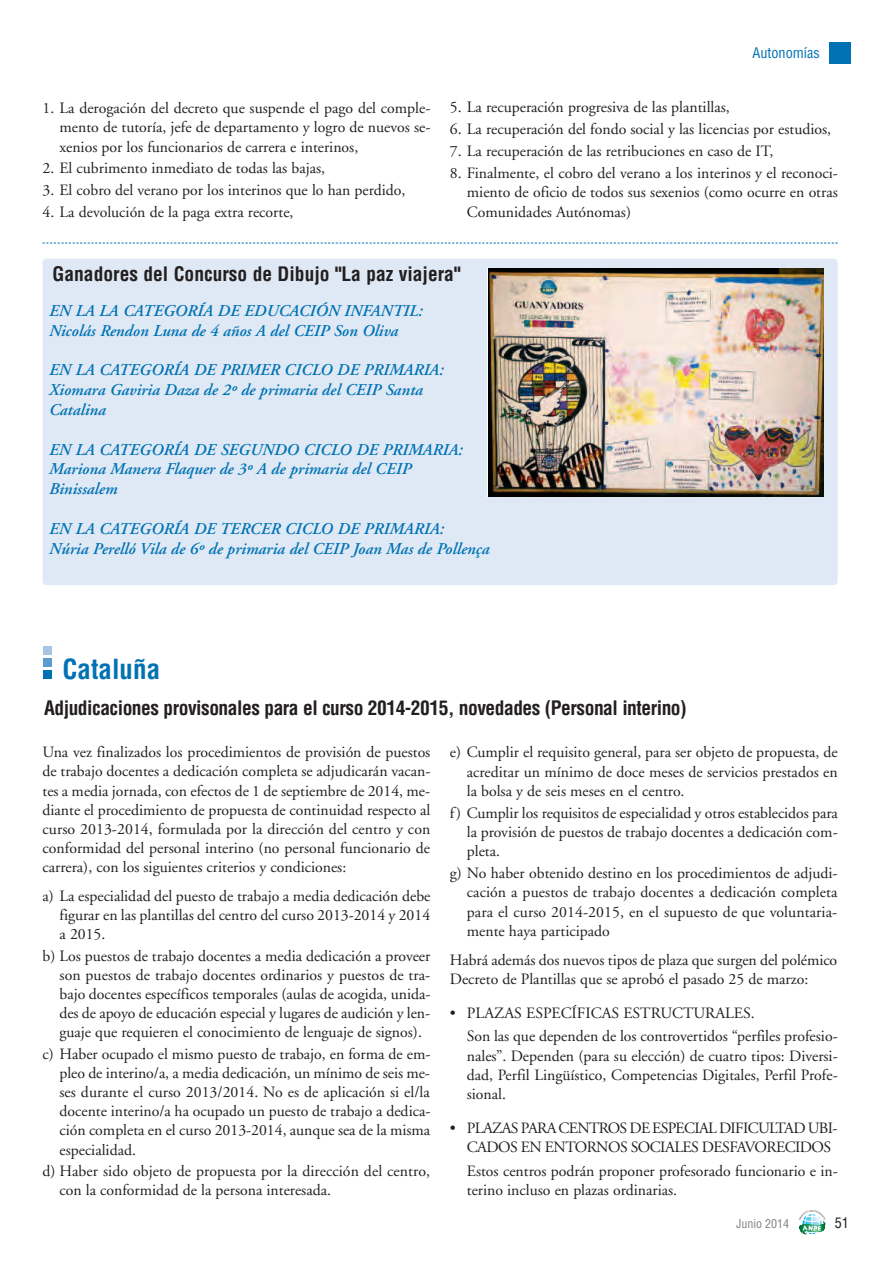
<style>
.page{position:relative;width:893px;height:1263px;background:#fff}
.page>*{position:absolute;margin:0;border:0;box-sizing:border-box;transform-origin:0 0}
.t1{font:700 condensed 27px "Helvetica";color:#0072b4}
.t2{font:700 condensed 19.5px "Helvetica";letter-spacing:-.025em;color:#231f20}
.t3{font:700 condensed 19.5px "Helvetica";color:#231f20}
.t4{font:italic 600 16.5px/19.8px "Adobe Garamond";color:#0072b4}
.t5{font:15.75px/19.2px "Adobe Garamond";color:#231f20;text-align:justify}
.t6{font:15.75px/19.4px "Adobe Garamond";letter-spacing:-.045em;color:#231f20}
.t7{font:condensed 14.25px "Helvetica";color:#0072b4}
.t8{font:condensed 14.25px "Helvetica";color:#231f20}
.t9{font:condensed 12px "Helvetica";color:#808285}
</style>
<div class="page">
<div style="left:829px;top:43px;width:21px;height:21px;background:#0072b4"></div>
<svg style="left:799px;top:1210px;width:27px;height:25px"></svg>
<svg style="left:43px;top:243px;width:795px;height:1px"></svg>
<div style="left:43px;top:259px;width:795px;height:326px;background:#dfe9f5;border-radius:4px"></div>
<img style="left:489px;top:268px;width:335px;height:229px">
<div style="left:43px;top:670px;width:9px;height:9px;background:#0072b4"></div>
<div style="left:43px;top:658px;width:9px;height:9px;background:#5b9bce"></div>
<div style="left:43px;top:646px;width:9px;height:9px;background:#a7c4e3"></div>
<p class="t5" style="left:60px;top:99px;width:372px;line-height:19.6px;text-indent:-17px">1. La derogación del decreto que suspende el pago del comple&shy;mento de tutoría, jefe de departamento y logro de nuevos se&shy;xenios por los funcionarios de carrera e interinos,</p>
<p class="t5" style="left:43px;top:160px;width:284px">2. El cubrimento inmediato de todas las bajas,</p>
<p class="t5" style="left:43px;top:182px;width:364px">3. El cobro del verano por los interinos que lo han perdido,</p>
<p class="t5" style="left:43px;top:204px;width:253px">4. La devolución de la paga extra recorte,</p>
<p class="t7" style="left:752px;top:44px;width:69px">Autonomías</p>
<p class="t5" style="left:450px;top:99px;width:281px">5. La recuperación progresiva de las plantillas,</p>
<p class="t5" style="left:450px;top:121px;width:383px">6. La recuperación del fondo social y las licencias por estudios,</p>
<p class="t5" style="left:450px;top:143px;width:325px">7. La recuperación de las retribuciones en caso de IT,</p>
<p class="t5" style="left:467px;top:164px;width:372px;line-height:19.6px;text-indent:-17px">8. Finalmente, el cobro del verano a los interinos y el reconoci&shy;miento de oficio de todos sus sexenios (como ocurre en otras Comunidades Autónomas)</p>
<p class="t3" style="left:53px;top:263px;width:409px">Ganadores del Concurso de Dibujo "La paz viajera"</p>
<p class="t4" style="left:49px;top:302px;width:375px">EN LA LA CATEGORÍA DE EDUCACIÓN INFANTIL:<br>Nicolás Rendon Luna de 4 años A del CEIP Son Oliva</p>
<p class="t4" style="left:49px;top:362px;width:396px">EN LA CATEGORÍA DE PRIMER CICLO DE PRIMARIA:<br>Xiomara Gaviria Daza de 2º de primaria del CEIP Santa<br>Catalina</p>
<p class="t4" style="left:49px;top:441px;width:415px">EN LA CATEGORÍA DE SEGUNDO CICLO DE PRIMARIA:<br>Mariona Manera Flaquer de 3º A de primaria del CEIP<br>Binissalem</p>
<p class="t4" style="left:49px;top:520px;width:442px">EN LA CATEGORÍA DE TERCER CICLO DE PRIMARIA:<br>Núria Perelló Vila de 6º de primaria del CEIP Joan Mas de Pollença</p>
<h1 class="t1" style="left:63px;top:654px;width:99px">Cataluña</h1>
<p class="t2" style="left:44px;top:697px;width:644px">Adjudicaciones provisonales para el curso 2014-2015, novedades (Personal interino)</p>
<p class="t5" style="left:43px;top:744px;width:389px">Una vez finalizados los procedimientos de provisión de puestos de trabajo docentes a dedicación completa se adjudicarán vacan&shy;tes a media jornada, con efectos de 1 de septiembre de 2014, me&shy;diante el procedimiento de propuesta de continuidad respecto al curso 2013-2014, formulada por la dirección del centro y con conformidad del personal interino (no personal funcionario de carrera), con los siguientes criterios y condiciones:</p>
<p class="t5" style="left:60px;top:888px;width:372px;text-indent:-17px">a) La especialidad del puesto de trabajo a media dedicación debe figurar en las plantillas del centro del curso 2013-2014 y 2014 a 2015.</p>
<p class="t5" style="left:60px;top:947px;width:372px;text-indent:-17px">b) Los puestos de trabajo docentes a media dedicación a proveer son puestos de trabajo docentes ordinarios y puestos de tra&shy;bajo docentes específicos temporales (aulas de acogida, unida&shy;des de apoyo de educación especial y lugares de audición y len&shy;guaje que requieren el conocimiento de lenguaje de signos).</p>
<p class="t5" style="left:59px;top:1045px;width:372px;text-indent:-17px">c) Haber ocupado el mismo puesto de trabajo, en forma de em&shy;pleo de interino/a, a media dedicación, un mínimo de seis me&shy;ses durante el curso 2013/2014. No es de aplicación si el/la docente interino/a ha ocupado un puesto de trabajo a dedica&shy;ción completa en el curso 2013-2014, aunque sea de la misma especialidad.</p>
<p class="t5" style="left:59px;top:1162px;width:372px;text-indent:-17px">d) Haber sido objeto de propuesta por la dirección del centro, con la conformidad de la persona interesada.</p>
<p class="t5" style="left:467px;top:744px;width:372px;text-indent:-17px">e) Cumplir el requisito general, para ser objeto de propuesta, de acreditar un mínimo de doce meses de servicios prestados en la bolsa y de seis meses en el centro.</p>
<p class="t5" style="left:467px;top:804px;width:372px;text-indent:-17px">f) Cumplir los requisitos de especialidad y otros establecidos para la provisión de puestos de trabajo docentes a dedicación com&shy;pleta.</p>
<p class="t5" style="left:467px;top:864px;width:372px;text-indent:-17px">g) No haber obtenido destino en los procedimientos de adjudi&shy;cación a puestos de trabajo docentes a dedicación completa para el curso 2014-2015, en el supuesto de que voluntaria&shy;mente haya participado</p>
<p class="t5" style="left:450px;top:952px;width:389px">Habrá además dos nuevos tipos de plaza que surgen del polémico<br>Decreto de Plantillas que se aprobó el pasado 25 de marzo:</p>
<p class="t5" style="left:467px;top:1002px;width:372px;line-height:23.7px;text-indent:-17px">• PLAZAS ESPECÍFICAS ESTRUCTURALES.<br>Son las que dependen de los controvertidos “perfiles profesio-</p>
<p class="t5" style="left:467px;top:1047px;width:372px">nales”. Dependen (para su elección) de cuatro tipos: Di ver si - dad, Perfil Lingüístico, Competencias Digitales, Perfil Pro fe - sional.</p>
<p class="t6" style="left:467px;top:1119px;width:372px;text-indent:-17px">• PLAZAS PARA CENTROS DE ESPECIAL DIFICULTAD UBI-<br>CADOS EN ENTORNOS SOCIALES DESFAVORECIDOS</p>
<p class="t5" style="left:467px;top:1162px;width:372px">Estos centros podrán proponer profesorado funcionario e in&shy;terino incluso en plazas ordinarias.</p>
<p class="t9" style="left:736px;top:1217px;width:55px">Junio 2014</p>
<p class="t8" style="left:835px;top:1215px;width:16px">51</p>
</div>
